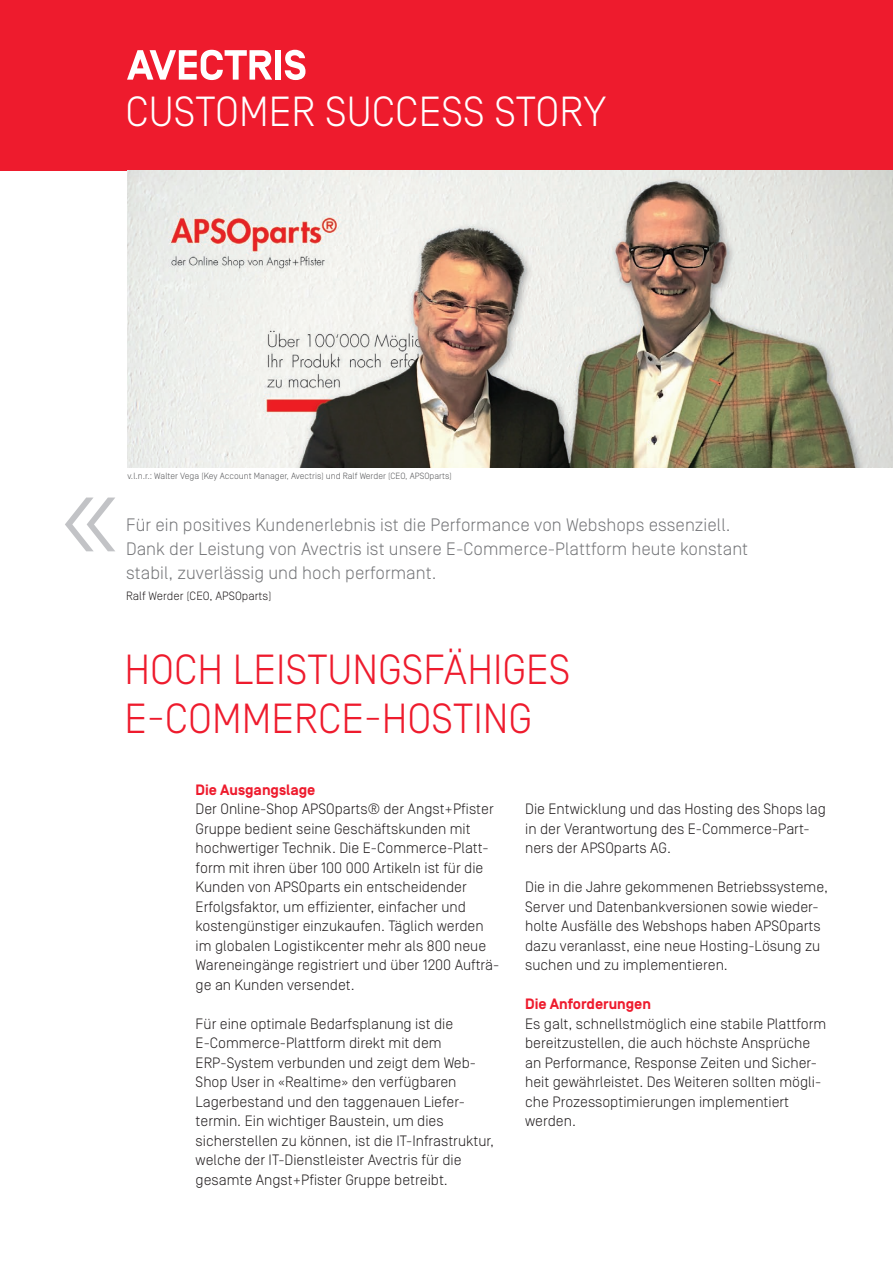
<style>
.page{position:relative;width:893px;height:1263px;background:#fff}
.page>*{position:absolute;margin:0;border:0;box-sizing:border-box;transform-origin:0 0}
.t1{font:300 42px/48px "Simplon Norm";color:#ee1b2d}
.t2{font:300 42px "Simplon Norm";color:#fff}
.t3{font:300 18px/24px "Simplon Norm";letter-spacing:.005em;color:#757679}
.t4{font:300 15px/19.5px "Simplon Norm";color:#231f20}
.t5{font:700 15px "Simplon Norm";color:#ee1b2d}
.t6{font:300 12px "Simplon Norm";letter-spacing:.005em;color:#231f20}
.t7{font:300 9px "Simplon Norm";letter-spacing:.005em;color:#57585a}
</style>
<div class="page">
<div style="left:0;top:0;width:893px;height:170px;background:#ee1b2d"></div>
<svg style="left:127px;top:50px;width:145px;height:30px"></svg>
<div style="left:275px;top:50px;width:6px;height:30px;background:#fff"></div>
<svg style="left:285px;top:50px;width:20px;height:30px"></svg>
<svg style="left:65px;top:497px;width:50px;height:54px"></svg>
<img style="left:128px;top:170px;width:765px;height:298px">
<h1 class="t2" style="left:125px;top:89px;width:482px">CUSTOMER SUCCESS STORY</h1>
<p class="t7" style="left:128px;top:471px;width:326px">v.l.n.r.: Walter Vega (Key Account Manager, Avectris) und Ralf Werder (CEO, APSOparts)</p>
<p class="t3" style="left:126px;top:513px;width:624px">Für ein positives Kundenerlebnis ist die Performance von Webshops essenziell.<br>Dank der Leistung von Avectris ist unsere E-Commerce-Plattform heute konstant stabil, zuverlässig und hoch performant.</p>
<p class="t6" style="left:126px;top:589px;width:147px">Ralf Werder (CEO, APSOparts)</p>
<h1 class="t1" style="left:124px;top:646px;width:448px">HOCH LEISTUNGSFÄHIGES<br>E-COMMERCE-HOSTING</h1>
<p class="t5" style="left:196px;top:781px;width:121px">Die Ausgangslage</p>
<p class="t4" style="left:196px;top:799px;width:305px">Der Online-Shop APSOparts® der Angst+Pfister Gruppe bedient seine Geschäftskunden mit hochwertiger Technik. Die E-Commerce-Platt&shy;form mit ihren über 100 000 Artikeln ist für die Kunden von APSOparts ein entscheidender Erfolgsfaktor, um effizienter, einfacher und kostengünstiger einzukaufen. Täglich werden im globalen Logistikcenter mehr als 800 neue Wareneingänge registriert und über 1200 Aufträ&shy;ge an Kunden versendet.</p>
<p class="t4" style="left:196px;top:1014px;width:300px">Für eine optimale Bedarfsplanung ist die E-Commerce-Plattform direkt mit dem ERP-System verbunden und zeigt dem Web-Shop User in «Realtime» den verfügbaren Lagerbestand und den taggenauen Liefer&shy;termin. Ein wichtiger Baustein, um dies sicherstellen zu können, ist die IT-Infrastruktur, welche der IT-Dienstleister Avectris für die gesamte Angst+Pfister Gruppe betreibt.</p>
<p class="t4" style="left:525px;top:799px;width:302px">Die Entwicklung und das Hosting des Shops lag in der Verantwortung des E-Commerce-Part&shy;ners der APSOparts AG.</p>
<p class="t4" style="left:525px;top:877px;width:304px">Die in die Jahre gekommenen Betriebssysteme, Server und Datenbankversionen sowie wieder&shy;holte Ausfälle des Webshops haben APSOparts dazu veranlasst, eine neue Hosting-Lösung zu suchen und zu implementieren.</p>
<p class="t5" style="left:525px;top:996px;width:127px">Die Anforderungen</p>
<p class="t4" style="left:525px;top:1014px;width:303px">Es galt, schnellstmöglich eine stabile Plattform bereitzustellen, die auch höchste Ansprüche an Performance, Response Zeiten und Sicher&shy;heit gewährleistet. Des Weiteren sollten mögli&shy;che Prozessoptimierungen implementiert werden.</p>
</div>
